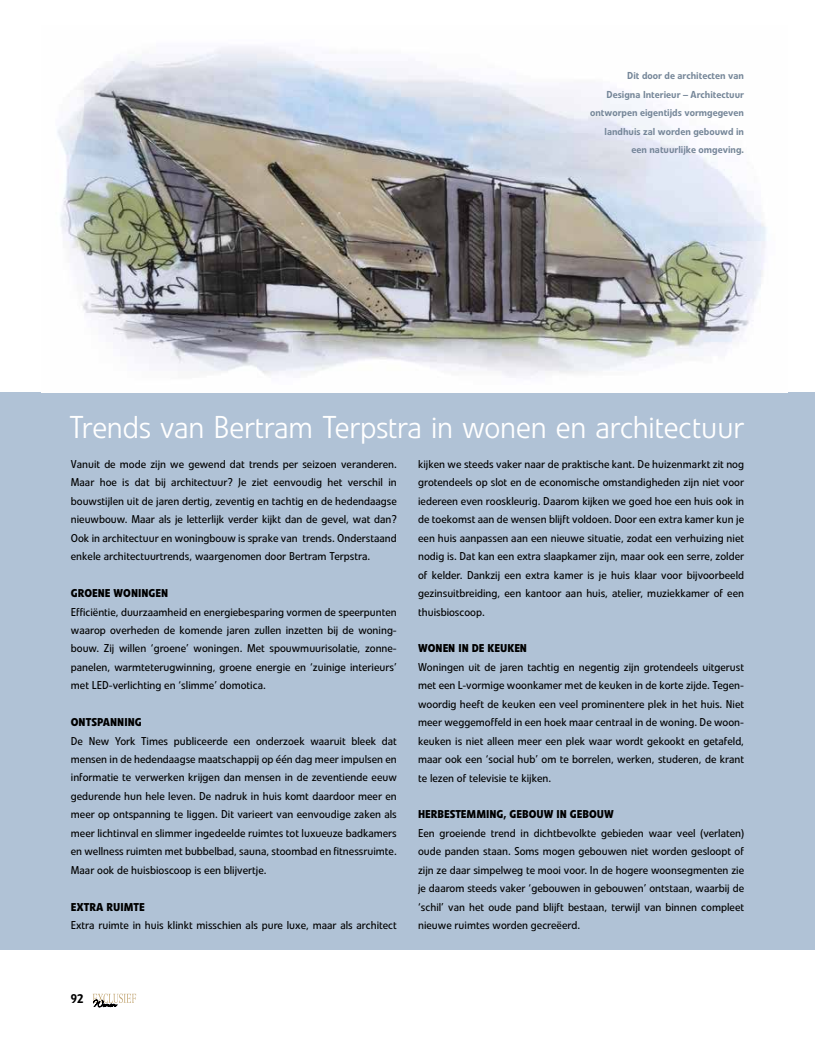
<style>
.page{position:relative;width:815px;height:1053px;background:#fff}
.page>*{position:absolute;margin:0;border:0;box-sizing:border-box;transform-origin:0 0}
.t1{font:300 31.25px "Linotype Veto";letter-spacing:-.01em;color:#fff}
.t2{font:500 12.5px "Linotype Veto";color:#000}
.t3{font:11.25px/18.4px "Linotype Veto";color:#000;text-align:justify}
.t4{font:700 11.25px "Linotype Veto";color:#000}
.t5{font:500 10px/18.4px "Linotype Veto";color:#758698;text-align:right}
</style>
<div class="page">
<svg style="left:93px;top:993px;width:43px;height:13px"></svg>
<div style="left:0;top:392px;width:815px;height:558px;background:#b0c2d6"></div>
<img style="left:57px;top:47px;width:710px;height:330px">
<p class="t5" style="left:590px;top:67px;width:155px">Dit door de architecten van<br>Designa Interieur – Architectuur ontworpen eigentijds vormgegeven landhuis zal worden gebouwd in een natuurlijke omgeving.</p>
<h1 class="t1" style="left:69px;top:408px;width:677px">Trends van Bertram Terpstra in wonen en architectuur</h1>
<p class="t3" style="left:71px;top:455px;width:327px">Vanuit de mode zijn we gewend dat trends per seizoen veranderen.<br>Maar hoe is dat bij architectuur? Je ziet eenvoudig het verschil in bouwstijlen uit de jaren dertig, zeventig en tachtig en de hedendaagse nieuwbouw. Maar als je letterlijk verder kijkt dan de gevel, wat dan?<br>Ook in architectuur en woningbouw is sprake van trends. Onderstaand enkele architectuurtrends, waargenomen door Bertram Terpstra.</p>
<p class="t4" style="left:71px;top:586px;width:99px">GROENE WONINGEN</p>
<p class="t3" style="left:71px;top:602px;width:327px">Efficiëntie, duurzaamheid en energiebesparing vormen de speerpunten waarop overheden de komende jaren zullen inzetten bij de woning&shy;bouw. Zij willen ‘groene’ woningen. Met spouwmuurisolatie, zonne&shy;panelen, warmteterugwinning, groene energie en ‘zuinige interieurs’ met LED-verlichting en ‘slimme’ domotica.</p>
<p class="t4" style="left:71px;top:715px;width:72px">ONTSPANNING</p>
<p class="t3" style="left:71px;top:731px;width:327px">De New York Times publiceerde een onderzoek waaruit bleek dat mensen in de hedendaagse maatschappij op één dag meer impulsen en informatie te verwerken krijgen dan mensen in de zeventiende eeuw gedurende hun hele leven. De nadruk in huis komt daardoor meer en meer op ontspanning te liggen. Dit varieert van eenvoudige zaken als meer lichtinval en slimmer ingedeelde ruimtes tot luxueuze badkamers en wellness ruimten met bubbelbad, sauna, stoombad en fitnessruimte.<br>Maar ook de huisbioscoop is een blijvertje.</p>
<p class="t4" style="left:71px;top:899px;width:75px">EXTRA RUIMTE</p>
<p class="t3" style="left:71px;top:915px;width:327px">Extra ruimte in huis klinkt misschien als pure luxe, maar als architect</p>
<p class="t3" style="left:418px;top:455px;width:327px">kijken we steeds vaker naar de praktische kant. De huizenmarkt zit nog grotendeels op slot en de economische omstandigheden zijn niet voor iedereen even rooskleurig. Daarom kijken we goed hoe een huis ook in de toekomst aan de wensen blijft voldoen. Door een extra kamer kun je een huis aanpassen aan een nieuwe situatie, zodat een verhuizing niet nodig is. Dat kan een extra slaapkamer zijn, maar ook een serre, zolder of kelder. Dankzij een extra kamer is je huis klaar voor bijvoorbeeld gezinsuitbreiding, een kantoor aan huis, atelier, muziekkamer of een thuisbioscoop.</p>
<p class="t4" style="left:418px;top:641px;width:110px">WONEN IN DE KEUKEN</p>
<p class="t3" style="left:418px;top:658px;width:327px">Woningen uit de jaren tachtig en negentig zijn grotendeels uitgerust met een L-vormige woonkamer met de keuken in de korte zijde. Tegen&shy;woordig heeft de keuken een veel prominentere plek in het huis. Niet meer weggemoffeld in een hoek maar centraal in de woning. De woon&shy;keuken is niet alleen meer een plek waar wordt gekookt en getafeld, maar ook een ‘social hub’ om te borrelen, werken, studeren, de krant te lezen of televisie te kijken.</p>
<p class="t4" style="left:418px;top:807px;width:197px">HERBESTEMMING, GEBOUW IN GEBOUW</p>
<p class="t3" style="left:418px;top:823px;width:327px">Een groeiende trend in dichtbevolkte gebieden waar veel (verlaten) oude panden staan. Soms mogen gebouwen niet worden gesloopt of zijn ze daar simpelweg te mooi voor. In de hogere woonsegmenten zie je daarom steeds vaker ‘gebouwen in gebouwen’ ontstaan, waarbij de ‘schil’ van het oude pand blijft bestaan, terwijl van binnen compleet nieuwe ruimtes worden gecreëerd.</p>
<p class="t2" style="left:71px;top:990px;width:14px">92</p>
</div>
